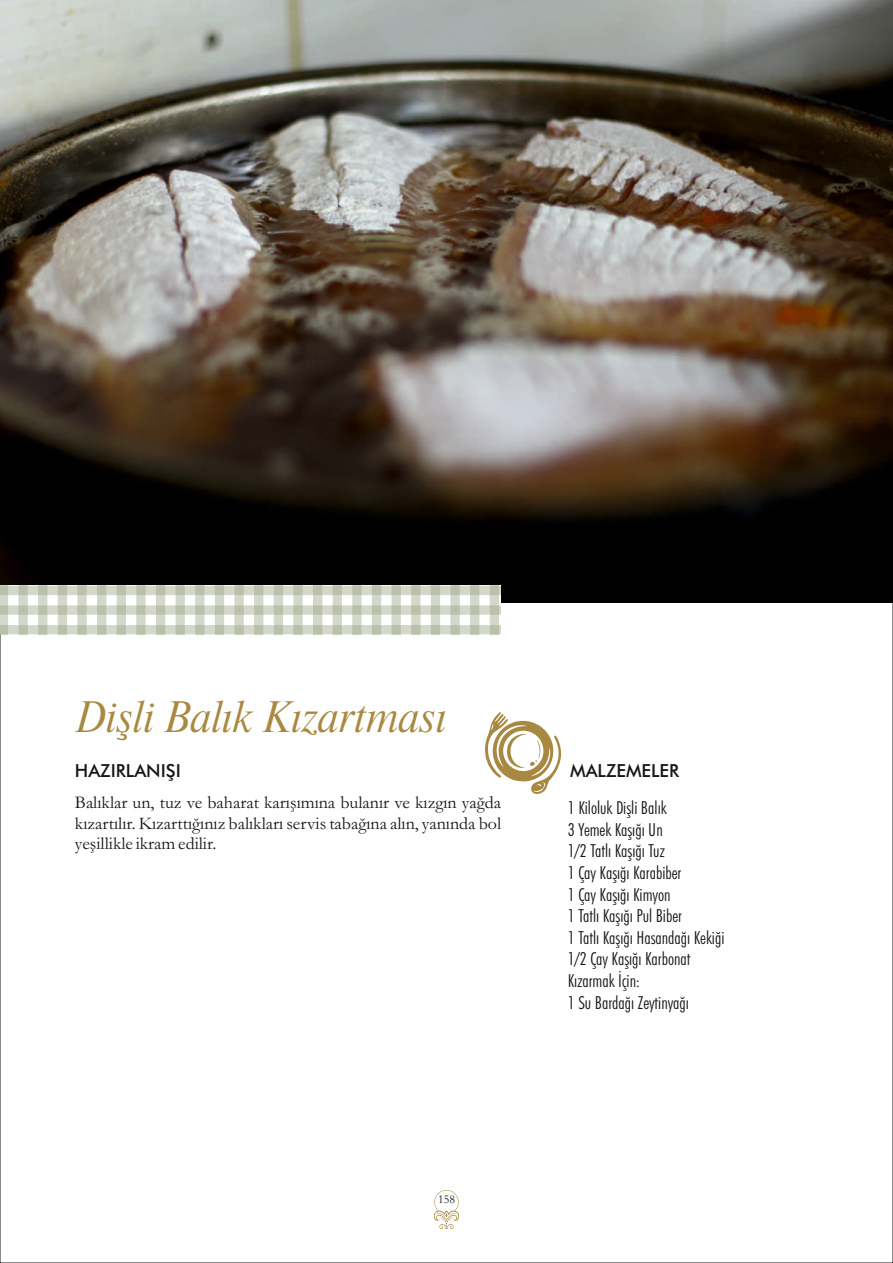
<style>
.page{position:relative;width:893px;height:1263px;background:#fff}
.page>*{position:absolute;margin:0;border:0;box-sizing:border-box;transform-origin:0 0}
.t1{font:42px "Dutch 801 BT Italic Headline";color:#a98941}
.t2{font:300 condensed 18px/21.6px "Futura BT";color:#151616}
.t3{font:18px/20.2px "Garamond";color:#151616;text-align:justify}
.t4{font:500 18px "Futura BT";color:#151616}
.t5{font:12px "Garamond";color:#151616}
</style>
<div class="page">
<img style="left:0;top:0;width:893px;height:602px">
<svg style="left:434px;top:1190px;width:25px;height:39px"></svg>
<svg style="left:485px;top:712px;width:76px;height:82px"></svg>
<svg style="left:0;top:585px;width:500px;height:49px"></svg>
<h1 class="t1" style="left:77px;top:700px;width:372px">Dişli Balık Kızartması</h1>
<p class="t4" style="left:75px;top:763px;width:107px">HAZIRLANIŞI</p>
<p class="t4" style="left:570px;top:763px;width:111px">MALZEMELER</p>
<p class="t3" style="left:75px;top:795px;width:428px">Balıklar un, tuz ve baharat karışımına bulanır ve kızgın yağda kızartılır. Kızarttığınız balıkları servis tabağına alın, yanında bol yeşillikle ikram edilir.</p>
<p class="t2" style="left:568px;top:799px;width:158px">1 Kiloluk Dişli Balık<br>3 Yemek Kaşığı Un<br>1/2 Tatlı Kaşığı Tuz<br>1 Çay Kaşığı Karabiber<br>1 Çay Kaşığı Kimyon<br>1 Tatlı Kaşığı Pul Biber<br>1 Tatlı Kaşığı Hasandağı Kekiği<br>1/2 Çay Kaşığı Karbonat<br>Kızarmak İçin:<br>1 Su Bardağı Zeytinyağı</p>
<p class="t5" style="left:438px;top:1195px;width:18px">158</p>
</div>
